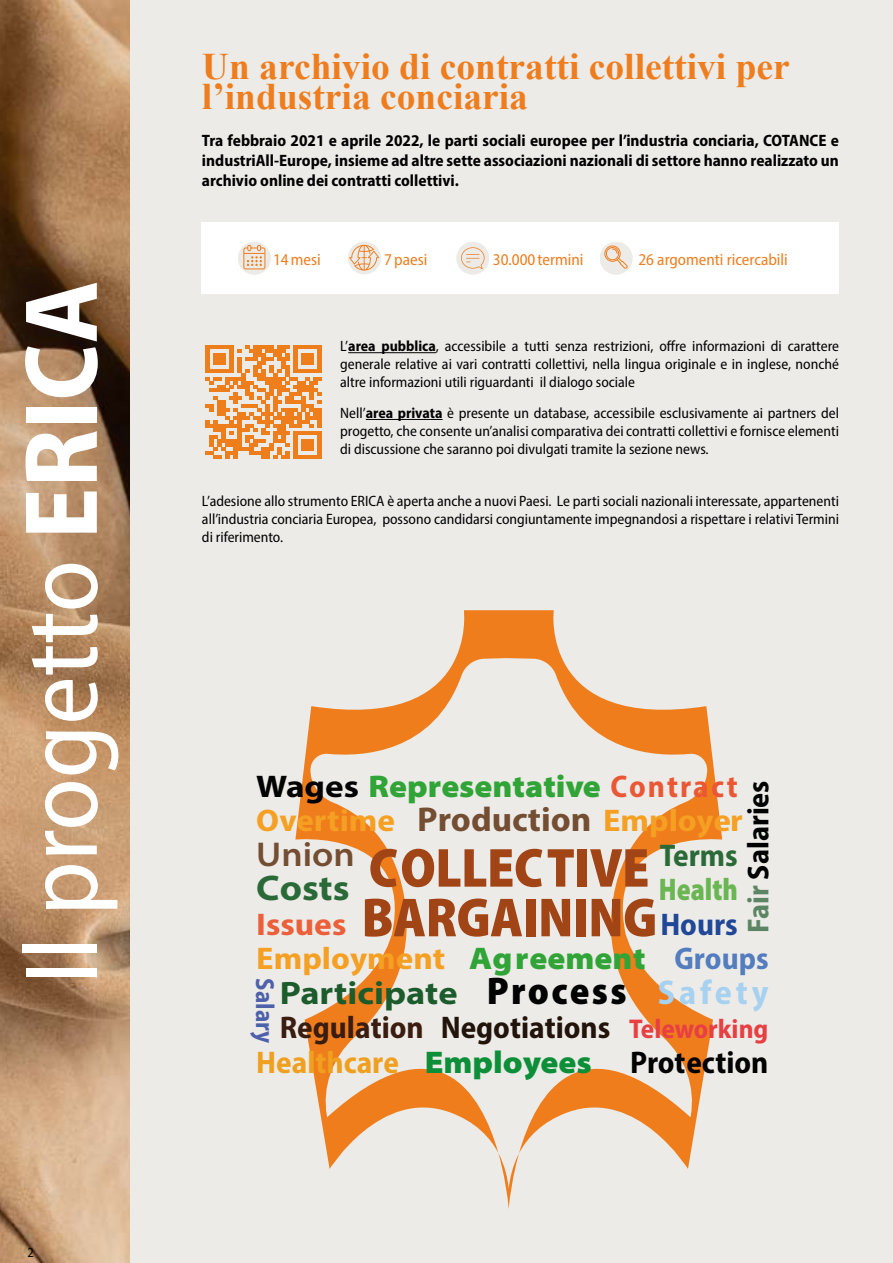
<style>
.page{position:relative;width:893px;height:1263px;background:#ecebe7}
.page>*{position:absolute;margin:0;border:0;box-sizing:border-box;transform-origin:0 0}
.t1{font:semi-condensed 105px "Myriad Pro";color:#fff}
.t2{font:900 semi-condensed 55.5px/49.7px "Myriad Pro";letter-spacing:-.01em;color:#a14416}
.t3{font:700 37.5px/30px "Times New Roman";color:#ef7d1e}
.t4{font:700 semi-expanded 35.7px "Myriad Pro";color:#2a6938}
.t5{font:600 semi-expanded 34.5px "Myriad Pro";color:#744e32}
.t6{font:700 semi-expanded 32.4px "Myriad Pro";color:#1c5b2b;scale:1.05 1}
.t7{font:700 semi-condensed 31.35px/34.5px "Myriad Pro";color:#f5a022;scale:1.13 1}
.t8{font:700 semi-condensed 31.35px/34.5px "Myriad Pro";color:#23140b;text-align:right}
.t9{font:900 semi-condensed 31.35px "Myriad Pro";color:#6ab653;scale:.87 1}
.t10{font:700 semi-condensed 31.35px "Myriad Pro";color:#eb5f3a;scale:1.14 1}
.t11{font:700 semi-condensed 31.35px "Myriad Pro";color:#2a6938}
.t12{font:700 semi-condensed 30.3px "Myriad Pro";color:#010202}
.t13{font:700 semi-condensed 26.1px "Myriad Pro";color:#4d60aa;scale:.95 1}
.t14{font:700 semi-condensed 16.5px/19.8px "Myriad Pro";color:#020203;text-align:justify}
.t15{font:semi-condensed 16.5px "Myriad Pro";color:#ef7d1e}
.t16{font:semi-condensed 15px/18px "Myriad Pro";color:#020203;text-align:justify}
.t17{font:semi-condensed 13.5px "Myriad Pro";color:#000}
.s1{font-weight:700}
.s2{font-stretch:normal;color:#010202}
.s3{font-weight:900;font-stretch:semi-expanded;color:#31a437}
.s4{color:#ea5735}
.s5{font-size:34.5px;color:#744e32}
.s6{color:#5c8663}
.s7{color:#214897}
.s8{color:#547dbe}
.s9{font-weight:900;font-stretch:semi-condensed;font-size:38.7px;color:#010202}
.s10{font-stretch:semi-condensed;font-size:34.5px;color:#a6d1f1}
.s11{color:#3a1d10}
.s12{font-size:27.15px;color:#e83f43}
.s13{color:#f0a01f}
.s14{font-weight:900;font-stretch:semi-expanded;color:#0c8f38}
.s15{color:#010202}
</style>
<div class="page">
<div style="left:202px;top:222px;width:637px;height:71px;background:#fff"></div>
<svg style="left:295px;top:610px;width:427px;height:559px"></svg>
<svg style="left:498px;top:1153px;width:21px;height:56px"></svg>
<hr style="left:348px;top:352px;width:88px;height:1px;background:#020203">
<hr style="left:366px;top:419px;width:77px;height:1px;background:#020203">
<svg style="left:205px;top:345px;width:117px;height:114px"></svg>
<svg style="left:238px;top:242px;width:32px;height:33px"></svg>
<div style="left:244px;top:248px;width:21px;height:21px;border:1px solid #ef7d1c;border-radius:2px"></div>
<svg style="left:244px;top:245px;width:21px;height:21px"></svg>
<div style="left:600px;top:242px;width:32px;height:33px;background:#ecebe8;border-radius:50%"></div>
<div style="left:604px;top:246px;width:16px;height:16px;border:1px solid #ef7d1c;border-radius:50%"></div>
<div style="left:606px;top:247px;width:13px;height:13px;border:1px solid #ef7d1c;border-radius:50%"></div>
<svg style="left:612px;top:248px;width:16px;height:21px"></svg>
<div style="left:348px;top:241px;width:32px;height:33px;background:#ecebe8;border-radius:50%"></div>
<svg style="left:349px;top:245px;width:30px;height:26px"></svg>
<div style="left:457px;top:242px;width:32px;height:33px;background:#ecebe8;border-radius:50%"></div>
<svg style="left:461px;top:247px;width:24px;height:22px"></svg>
<img style="left:0;top:0;width:129px;height:1263px">
<h1 class="t1" style="left:-3px;top:984px;width:705px;rotate:-90deg">Il progetto <span class="s1">ERICA</span></h1>
<p class="t17" style="left:28px;top:1244px;width:8px">2</p>
<h3 class="t3" style="left:202px;top:51px;width:589px">Un archivio di contratti collettivi per l’industria conciaria</h3>
<p class="t14" style="left:202px;top:130px;width:638px">Tra febbraio 2021 e aprile 2022, le parti sociali europee per l’industria conciaria, COTANCE e industriAll-Europe, insieme ad altre sette associazioni nazionali di settore hanno realizzato un archivio online dei contratti collettivi.</p>
<p class="t15" style="left:273px;top:250px;width:49px">14mesi</p>
<p class="t15" style="left:384px;top:250px;width:45px">7paesi</p>
<p class="t15" style="left:493px;top:250px;width:92px">30.000 termini</p>
<p class="t15" style="left:638px;top:250px;width:151px">26 argomenti ricercabili</p>
<p class="t16" style="left:340px;top:337px;width:500px">L’<span class="s1">area pubblica</span>, accessibile a tutti senza restrizioni, offre informazioni di carattere generale relative ai vari contratti collettivi, nella lingua originale e in inglese, nonché altre informazioni utili riguardanti il dialogo sociale</p>
<p class="t16" style="left:340px;top:404px;width:500px">Nell’<span class="s1">area privata</span> è presente un database, accessibile esclusivamente ai partners del progetto, che consente un’analisi comparativa dei contratti collettivi e fornisce elementi di discussione che saranno poi divulgati tramite la sezione news.</p>
<p class="t16" style="left:202px;top:492px;width:639px">L’adesione allo strumento ERICA è aperta anche a nuovi Paesi. Le parti sociali nazionali interessate, appartenenti all’industria conciaria Europea, possono candidarsi congiuntamente impegnandosi a rispettare i relativi Termini di riferimento.</p>
<h3 class="t7" style="left:256px;top:768px;width:432px"><span class="s2">Wages</span> <span class="s3">Representative</span> <span class="s4">Contract<br></span>Overtime <span class="s5">Production</span> Employer</h3>
<h3 class="t5" style="left:256px;top:832px;width:100px">Union</h3>
<h3 class="t11" style="left:660px;top:835px;width:80px">Terms</h3>
<h3 class="t4" style="left:256px;top:864px;width:95px">Costs</h3>
<h3 class="t9" style="left:659px;top:869px;width:92px">Health</h3>
<h3 class="t10" style="left:256px;top:904px;width:80px">Issues</h3>
<h3 class="t12" style="left:739px;top:933px;width:154px;rotate:-90deg"><span class="s6">Fair</span> Salaries</h3>
<h2 class="t2" style="left:362px;top:841px;width:297px">COLLECTIVE<br>BARGAINING</h2>
<h3 class="t7" style="left:256px;top:906px;width:455px;text-indent:404px"><span class="s7">Hours<br></span>Employment <span class="s3">Agreement</span> <span class="s8">Groups</span></h3>
<h3 class="t6" style="left:280px;top:971px;width:467px">Participate <span class="s9">Process</span> <span class="s10">Safety</span></h3>
<h3 class="t8" style="left:256px;top:1009px;width:514px"><span class="s11">Regulation</span> Negotiations <span class="s12">Teleworking<br></span><span class="s13">Healthcare</span> <span class="s14">Employees</span> <span class="s15">Protection</span></h3>
<h3 class="t13" style="left:282px;top:978px;width:70px;rotate:90deg">Salary</h3>
</div>
